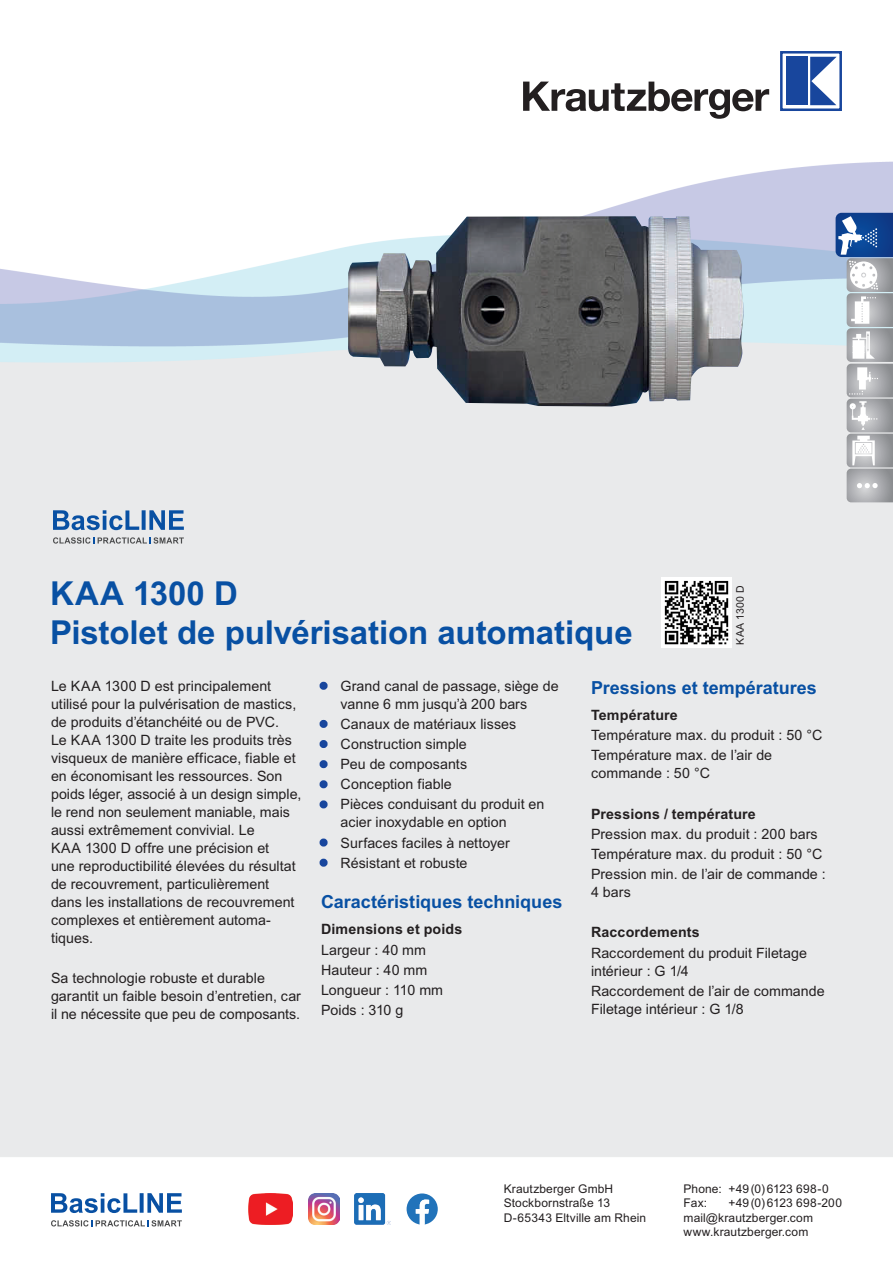
<style>
.page{position:relative;width:893px;height:1263px;background:#fff}
.page>*{position:absolute;margin:0;border:0;box-sizing:border-box;transform-origin:0 0}
.t1{font:700 33px/39.6px "Arial";letter-spacing:-.005em;color:#0850a3}
.t2{font:700 18px "Arial";color:#0850a3}
.t3{font:14.25px/18px "Arial";letter-spacing:.005em;color:#231f20}
.t4{font:700 14.25px "Arial";letter-spacing:.01em;color:#231f20}
.t5{font:12px/14.4px "Arial";letter-spacing:.01em;color:#231f20}
.t6{font:10.5px "Arial";letter-spacing:.04em;color:#231f20}
.s1{color:#18469d}
</style>
<div class="page">
<img style="left:0;top:81px;width:893px;height:1146px">
<svg style="left:523px;top:82px;width:246px;height:37px"></svg>
<svg style="left:780px;top:51px;width:62px;height:60px"></svg>
<div style="left:786px;top:57px;width:22px;height:48px;background:#18469d"></div>
<svg style="left:810px;top:57px;width:27px;height:48px"></svg>
<svg style="left:316px;top:678px;width:16px;height:16px"></svg>
<svg style="left:316px;top:716px;width:16px;height:96px;background:#c6cedd"></svg>
<svg style="left:316px;top:834px;width:16px;height:37px"></svg>
<img style="left:661px;top:578px;width:70px;height:70px">
<img style="left:348px;top:216px;width:395px;height:190px">
<svg style="left:51px;top:1193px;width:131px;height:20px"></svg>
<svg style="left:51px;top:1220px;width:131px;height:6px"></svg>
<svg style="left:53px;top:510px;width:131px;height:20px;background:#82a3c9"></svg>
<svg style="left:53px;top:537px;width:131px;height:7px"></svg>
<img style="left:308px;top:1193px;width:31px;height:32px">
<img style="left:248px;top:1193px;width:45px;height:32px">
<img style="left:354px;top:1193px;width:37px;height:32px">
<svg style="left:407px;top:1193px;width:31px;height:32px"></svg>
<svg style="left:836px;top:213px;width:57px;height:289px;background:#abb4c0"></svg>
<h1 class="t1" style="left:50px;top:573px;width:584px">KAA 1300 D<br>Pistolet de pulvérisation automatique</h1>
<p class="t6" style="left:734px;top:645px;width:61px;rotate:-90deg">KAA 1300 D</p>
<p class="t3" style="left:51px;top:677px;width:252px">Le KAA 1300 D est principalement utilisé pour la pulvérisation de mastics, de produits d’étanchéité ou de PVC.<br>Le KAA 1300 D traite les produits très visqueux de manière efficace, fiable et en économisant les ressources. Son poids léger, associé à un design simple, le rend non seulement maniable, mais aussi extrêmement convivial. Le<br>KAA 1300 D offre une précision et<br>une reproductibilité élevées du résultat de recouvrement, particulièrement dans les installations de recouvrement complexes et entièrement automa&shy;tiques.</p>
<p class="t3" style="left:51px;top:969px;width:251px">Sa technologie robuste et durable garantit un faible besoin d’entretien, car il ne nécessite que peu de composants.</p>
<p class="t3" style="left:341px;top:677px;width:220px;text-indent:-19px"><span class="s1">•</span> Grand canal de passage, siège de vanne 6 mm jusqu’à 200 bars</p>
<p class="t3" style="left:321px;top:715px;width:197px"><span class="s1">•</span> Canaux de matériaux lisses</p>
<p class="t3" style="left:321px;top:735px;width:147px"><span class="s1">•</span> Construction simple</p>
<p class="t3" style="left:321px;top:755px;width:148px"><span class="s1">•</span> Peu de composants</p>
<p class="t3" style="left:321px;top:775px;width:132px"><span class="s1">•</span> Conception fiable</p>
<p class="t3" style="left:341px;top:795px;width:205px;text-indent:-19px"><span class="s1">•</span> Pièces conduisant du produit en acier inoxydable en option</p>
<p class="t3" style="left:321px;top:833px;width:190px"><span class="s1">•</span> Surfaces faciles à nettoyer</p>
<p class="t3" style="left:321px;top:854px;width:148px"><span class="s1">•</span> Résistant et robuste</p>
<p class="t2" style="left:321px;top:891px;width:243px">Caractéristiques techniques</p>
<p class="t4" style="left:321px;top:921px;width:143px">Dimensions et poids</p>
<p class="t3" style="left:321px;top:939px;width:124px;line-height:20.1px">Largeur : 40 mm<br>Hauteur : 40 mm<br>Longueur : 110 mm<br>Poids : 310 g</p>
<p class="t2" style="left:591px;top:677px;width:227px">Pressions et températures</p>
<p class="t4" style="left:591px;top:707px;width:88px">Température</p>
<p class="t3" style="left:591px;top:725px;width:233px;line-height:20.1px">Température max. du produit : 50 °C<br>Température max. de l’air de</p>
<p class="t3" style="left:591px;top:764px;width:120px">commande : 50 °C</p>
<p class="t4" style="left:591px;top:806px;width:166px">Pressions / température</p>
<p class="t3" style="left:591px;top:824px;width:236px;line-height:20.1px">Pression max. du produit : 200 bars<br>Température max. du produit : 50 °C<br>Pression min. de l’air de commande :</p>
<p class="t3" style="left:591px;top:883px;width:41px">4 bars</p>
<p class="t4" style="left:591px;top:924px;width:110px">Raccordements</p>
<p class="t3" style="left:591px;top:943px;width:217px">Raccordement du produit Filetage intérieur : G 1/4</p>
<p class="t3" style="left:591px;top:981px;width:235px">Raccordement de l’air de commande<br>Filetage intérieur : G 1/8</p>
<p class="t5" style="left:504px;top:1181px;width:144px">Krautzberger GmbH<br>Stockbornstraße 13<br>D-65343 Eltville am Rhein</p>
<p class="t5" style="left:684px;top:1181px;width:147px">Phone: +49(0)6123 698-0<br>Fax:</p>
<p class="t5" style="left:684px;top:1196px;width:160px;text-indent:45px">+49(0)6123 698-200 mail@krautzberger.com www.krautzberger.com</p>
</div>
